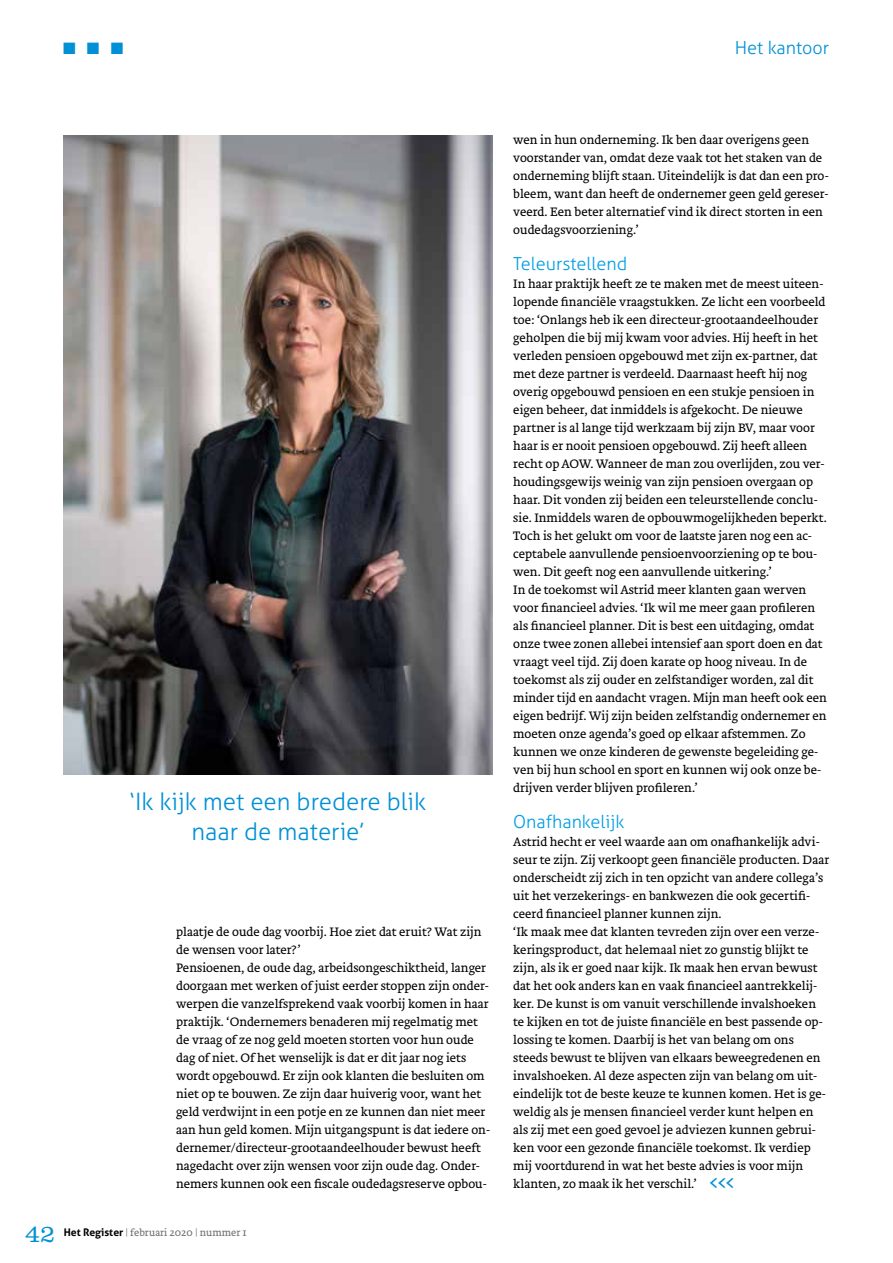
<style>
.page{position:relative;width:893px;height:1263px;background:#fff}
.page>*{position:absolute;margin:0;border:0;box-sizing:border-box;transform-origin:0 0}
.t1{font:300 24.75px "Clarendon LT Std";color:#0090d6}
.t2{font:300 24px/30px "Aller";color:#0090d6;text-align:center}
.t3{font:300 18px "Aller";color:#009ee3}
.t4{font:300 18px "Aller";color:#0090d6}
.t5{font:16.5px "Zapf Dingbats";color:#0090d6}
.t6{font:300 12.75px/18px "Brioni Text Std";color:#000}
.t7{font:300 10.5px "Brioni Text Std";color:#6e6e6e}
.s1{font-family:"Aller";font-weight:700;color:#000}
.s2{font-weight:700;font-size:18px;color:#0090d6}
</style>
<div class="page">
<img style="left:64px;top:135px;width:428px;height:639px">
<p class="t5" style="left:63px;top:40px;width:62px">■■■</p>
<h3 class="t4" style="left:735px;top:37px;width:96px">Het kantoor</h3>
<h2 class="t2" style="left:130px;top:786px;width:298px">‘Ik kijk met een bredere blik naar de materie’</h2>
<p class="t6" style="left:176px;top:923px;width:315px">plaatje de oude dag voorbij. Hoe ziet dat eruit? Wat zijn de wensen voor later?’<br>Pensioenen, de oude dag, arbeidsongeschiktheid, langer doorgaan met werken of juist eerder stoppen zijn onder&shy;werpen die vanzelfsprekend vaak voorbij komen in haar praktijk. ‘Ondernemers benaderen mij regelmatig met de vraag of ze nog geld moeten storten voor hun oude dag of niet. Of het wenselijk is dat er dit jaar nog iets wordt opgebouwd. Er zijn ook klanten die besluiten om niet op te bouwen. Ze zijn daar huiverig voor, want het geld verdwijnt in een potje en ze kunnen dan niet meer aan hun geld komen. Mijn uitgangspunt is dat iedere on&shy;dernemer/directeur-grootaandeelhouder bewust heeft nagedacht over zijn wensen voor zijn oude dag. Onder&shy;nemers kunnen ook een fiscale oudedagsreserve opbou-</p>
<h1 class="t1" style="left:25px;top:1219px;width:32px">42</h1>
<p class="t7" style="left:64px;top:1225px;width:185px"><span class="s1">Het Register</span> | februari 2020 | nummer 1</p>
<p class="t6" style="left:513px;top:131px;width:317px">wen in hun onderneming. Ik ben daar overigens geen voorstander van, omdat deze vaak tot het staken van de onderneming blijft staan. Uiteindelijk is dat dan een pro&shy;bleem, want dan heeft de ondernemer geen geld gereser&shy;veerd. Een beter alternatief vind ik direct storten in een oudedagsvoorziening.’</p>
<h3 class="t3" style="left:513px;top:253px;width:116px">Teleurstellend</h3>
<p class="t6" style="left:513px;top:275px;width:315px">In haar praktijk heeft ze te maken met de meest uiteen&shy;lopende financiële vraagstukken. Ze licht een voorbeeld toe: ‘Onlangs heb ik een directeur-grootaandeelhouder geholpen die bij mij kwam voor advies. Hij heeft in het verleden pensioen opgebouwd met zijn ex-partner, dat met deze partner is verdeeld. Daarnaast heeft hij nog overig opgebouwd pensioen en een stukje pensioen in eigen beheer, dat inmiddels is afgekocht. De nieuwe partner is al lange tijd werkzaam bij zijn BV, maar voor haar is er nooit pensioen opgebouwd. Zij heeft alleen recht op AOW. Wanneer de man zou overlijden, zou ver&shy;houdingsgewijs weinig van zijn pensioen overgaan op haar. Dit vonden zij beiden een teleurstellende conclu&shy;sie. Inmiddels waren de opbouwmogelijkheden beperkt.<br>Toch is het gelukt om voor de laatste jaren nog een ac&shy;ceptabele aanvullende pensioenvoorziening op te bou&shy;wen. Dit geeft nog een aanvullende uitkering.’<br>In de toekomst wil Astrid meer klanten gaan werven voor financieel advies. ‘Ik wil me meer gaan profileren als financieel planner. Dit is best een uitdaging, omdat onze twee zonen allebei intensief aan sport doen en dat vraagt veel tijd. Zij doen karate op hoog niveau. In de toekomst als zij ouder en zelfstandiger worden, zal dit minder tijd en aandacht vragen. Mijn man heeft ook een eigen bedrijf. Wij zijn beiden zelfstandig ondernemer en moeten onze agenda’s goed op elkaar afstemmen. Zo kunnen we onze kinderen de gewenste begeleiding ge&shy;ven bij hun school en sport en kunnen wij ook onze be&shy;drijven verder blijven profileren.’</p>
<h3 class="t3" style="left:513px;top:811px;width:113px">Onafhankelijk</h3>
<p class="t6" style="left:513px;top:833px;width:317px">Astrid hecht er veel waarde aan om onafhankelijk advi&shy;seur te zijn. Zij verkoopt geen financiële producten. Daar onderscheidt zij zich in ten opzicht van andere collega’s uit het verzekerings- en bankwezen die ook gecertifi&shy;ceerd financieel planner kunnen zijn.<br>‘Ik maak mee dat klanten tevreden zijn over een verze&shy;keringsproduct, dat helemaal niet zo gunstig blijkt te zijn, als ik er goed naar kijk. Ik maak hen ervan bewust dat het ook anders kan en vaak financieel aantrekkelij&shy;ker. De kunst is om vanuit verschillende invalshoeken te kijken en tot de juiste financiële en best passende op&shy;lossing te komen. Daarbij is het van belang om ons steeds bewust te blijven van elkaars beweegredenen en invalshoeken. Al deze aspecten zijn van belang om uit&shy;eindelijk tot de beste keuze te kunnen komen. Het is ge&shy;weldig als je mensen financieel verder kunt helpen en als zij met een goed gevoel je adviezen kunnen gebrui&shy;ken voor een gezonde financiële toekomst. Ik verdiep mij voortdurend in wat het beste advies is voor mijn klanten, zo maak ik het verschil.’ <span class="s2">&lt;&lt;&lt;</span></p>
</div>
